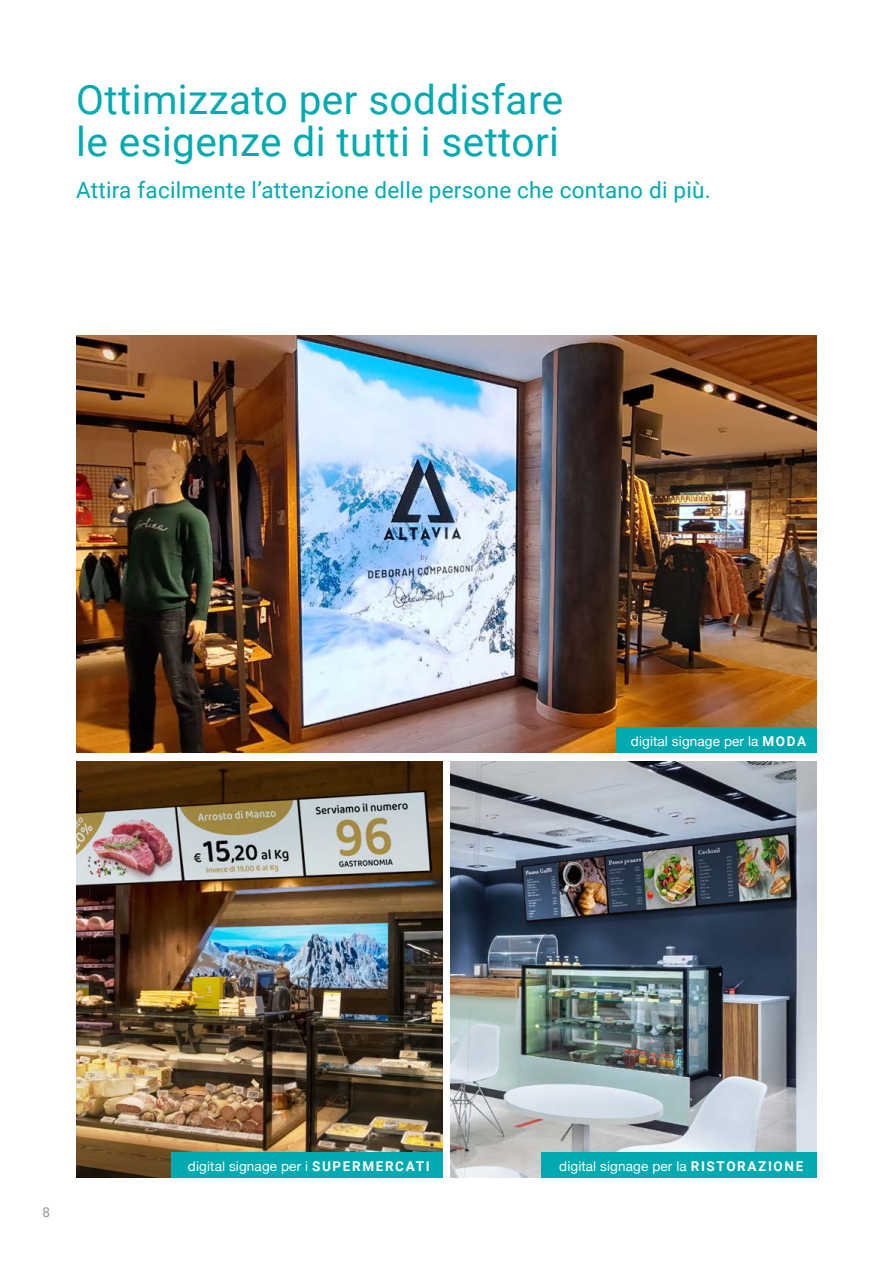
<style>
.page{position:relative;width:893px;height:1263px;background:#fff}
.page>*{position:absolute;margin:0;border:0;box-sizing:border-box;transform-origin:0 0}
.t1{font:40.5px/42px "Roboto";letter-spacing:.01em;color:#00aab0}
.t2{font:22.5px "Roboto";letter-spacing:.01em;color:#00aab0}
.t3{font:13.5px "Helvetica Neue";letter-spacing:.01em;color:#fff}
.t4{font:13.5px "Roboto";color:#94969d}
.s1{font-family:"Roboto";font-weight:700}
</style>
<div class="page">
<img style="left:451px;top:761px;width:365px;height:417px">
<img style="left:77px;top:336px;width:739px;height:417px">
<img style="left:77px;top:761px;width:365px;height:417px">
<div style="left:541px;top:1152px;width:275px;height:26px;background:#00aab0"></div>
<div style="left:171px;top:1152px;width:271px;height:26px;background:#00aab0"></div>
<div style="left:616px;top:727px;width:200px;height:26px;background:#00aab0"></div>
<h1 class="t1" style="left:76px;top:77px;width:488px">Ottimizzato per soddisfare le esigenze di tutti i settori</h1>
<h2 class="t2" style="left:76px;top:175px;width:636px">Attira facilmente l’attenzione delle persone che contano di più.</h2>
<p class="t3" style="left:631px;top:731px;width:177px">digital signage per la <span class="s1">MODA</span></p>
<p class="t4" style="left:43px;top:1202px;width:9px">8</p>
<p class="t3" style="left:188px;top:1156px;width:243px">digital signage per i <span class="s1">SUPERMERCATI</span></p>
<p class="t3" style="left:559px;top:1156px;width:246px">digital signage per la <span class="s1">RISTORAZIONE</span></p>
</div>
